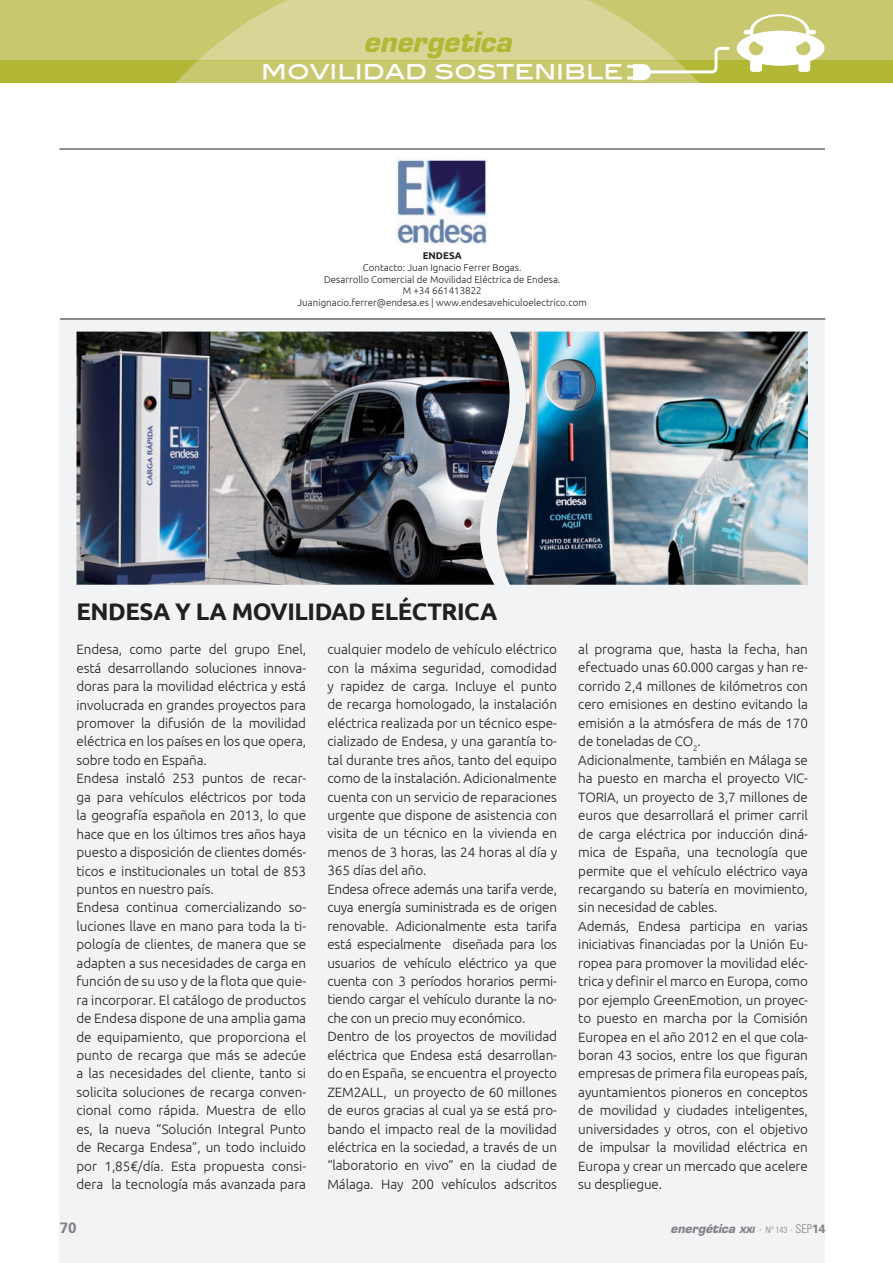
<style>
.page{position:relative;width:893px;height:1263px;background:#fff}
.page>*{position:absolute;margin:0;border:0;box-sizing:border-box;transform-origin:0 0}
.t1{font:italic 700 27.45px "Eurostile";color:#b2b735}
.t2{font:700 24px "Ubuntu";letter-spacing:-.02em;color:#231f20}
.t3{font:24px "Blair Md ITCTT Medium";color:#fff}
.t4{font:700 15px "Univers";color:#808285}
.t5{font:300 13.5px/18.5px "Ubuntu";letter-spacing:-.01em;color:#231f20}
.t6{font:italic 700 12px "Eurostile";color:#808285}
.t7{font:300 9.75px/11.7px "Ubuntu";color:#231f20;text-align:center}
.s1{font-weight:700}
.s2{font-size:8.4px}
.s3{font-family:"Univers";font-weight:300;font-style:normal}
.s4{font-family:"Univers";font-weight:300;font-style:normal;font-stretch:condensed;font-size:9px}
.s5{font-family:"Univers";font-weight:300;font-style:normal;font-stretch:condensed}
.s6{font-family:"Univers";font-style:normal}
</style>
<div class="page">
<hr style="left:60px;top:149px;width:765px;height:1px;background:#231f20">
<div style="left:60px;top:319px;width:765px;height:944px;background:#f2f3f4"></div>
<hr style="left:60px;top:319px;width:765px;height:1px;background:#231f20">
<div style="left:0;top:0;width:893px;height:60px;background:#c8c86e"></div>
<div style="left:0;top:61px;width:893px;height:22px;background:#b2b735"></div>
<svg style="left:176px;top:0;width:648px;height:83px"></svg>
<img style="left:396px;top:159px;width:92px;height:86px">
<img style="left:510px;top:332px;width:298px;height:253px">
<img style="left:77px;top:332px;width:433px;height:253px">
<p class="t1" style="left:364px;top:25px;width:149px">energetica</p>
<p class="t3" style="left:261px;top:51px;width:363px">MOVILIDAD SOSTENIBLE</p>
<p class="t7" style="left:298px;top:250px;width:291px"><span class="s1">ENDESA<br></span>Contacto: Juan Ignacio Ferrer Bogas.<br>Desarrollo Comercial de Movilidad Eléctrica de Endesa.<br>M +34 661413822<br>Juanignacio.ferrer@endesa.es | www.endesavehiculoelectrico.com</p>
<p class="t2" style="left:77px;top:597px;width:422px">ENDESA Y LA MOVILIDAD ELÉCTRICA</p>
<p class="t5" style="left:77px;top:640px;width:231px">Endesa, como parte del grupo Enel, está desarrollando soluciones innova&shy;doras para la movilidad eléctrica y está involucrada en grandes proyectos para promover la difusión de la movilidad eléctrica en los países en los que opera, sobre todo en España.<br>Endesa instaló 253 puntos de recar&shy;ga para vehículos eléctricos por toda la geografía española en 2013, lo que hace que en los últimos tres años haya puesto a disposición de clientes domés&shy;ticos e institucionales un total de 853 puntos en nuestro país.<br>Endesa continua comercializando so&shy;luciones llave en mano para toda la ti&shy;pología de clientes, de manera que se adapten a sus necesidades de carga en función de su uso y de la flota que quie&shy;ra incorporar. El catálogo de productos de Endesa dispone de una amplia gama de equipamiento, que proporciona el punto de recarga que más se adecúe a las necesidades del cliente, tanto si solicita soluciones de recarga conven&shy;cional como rápida. Muestra de ello es, la nueva “Solución Integral Punto de Recarga Endesa”, un todo incluido por 1,85€/día. Esta propuesta consi&shy;dera la tecnología más avanzada para</p>
<p class="t5" style="left:327px;top:640px;width:231px">cualquier modelo de vehículo eléctrico con la máxima seguridad, comodidad y rapidez de carga. Incluye el punto de recarga homologado, la instalación eléctrica realizada por un técnico espe&shy;cializado de Endesa, y una garantía to&shy;tal durante tres años, tanto del equipo como de la instalación. Adicionalmente cuenta con un servicio de reparaciones urgente que dispone de asistencia con visita de un técnico en la vivienda en menos de 3 horas, las 24 horas al día y 365 días del año.<br>Endesa ofrece además una tarifa verde, cuya energía suministrada es de origen renovable. Adicionalmente esta tarifa está especialmente diseñada para los usuarios de vehículo eléctrico ya que cuenta con 3 períodos horarios permi&shy;tiendo cargar el vehículo durante la no&shy;che con un precio muy económico.<br>Dentro de los proyectos de movilidad eléctrica que Endesa está desarrollan&shy;do en España, se encuentra el proyecto ZEM2ALL, un proyecto de 60 millones de euros gracias al cual ya se está pro&shy;bando el impacto real de la movilidad eléctrica en la sociedad, a través de un “laboratorio en vivo” en la ciudad de Málaga. Hay 200 vehículos adscritos</p>
<p class="t5" style="left:578px;top:639px;width:231px">al programa que, hasta la fecha, han efectuado unas 60.000 cargas y han re&shy;corrido 2,4 millones de kilómetros con cero emisiones en destino evitando la emisión a la atmósfera de más de 170 de toneladas de CO<sub>2</sub>.<br>Adicionalmente, también en Málaga se ha puesto en marcha el proyecto VIC-TORIA, un proyecto de 3,7 millones de euros que desarrollará el primer carril de carga eléctrica por inducción diná&shy;mica de España, una tecnología que permite que el vehículo eléctrico vaya recargando su batería en movimiento, sin necesidad de cables.<br>Además, Endesa participa en varias iniciativas financiadas por la Unión Eu&shy;ropea para promover la movilidad eléc&shy;trica y definir el marco en Europa, como por ejemplo GreenEmotion, un proyec&shy;to puesto en marcha por la Comisión Europea en el año 2012 en el que cola&shy;boran 43 socios, entre los que figuran empresas de primera fila europeas país, ayuntamientos pioneros en conceptos de movilidad y ciudades inteligentes, universidades y otros, con el objetivo de impulsar la movilidad eléctrica en Europa y crear un mercado que acelere su despliegue.</p>
<p class="t4" style="left:60px;top:1219px;width:18px">70</p>
<p class="t6" style="left:671px;top:1221px;width:156px">energética <span class="s2">XXI</span> <span class="s3">·</span> <span class="s4">Nº 143</span> <span class="s5">· SEP</span><span class="s6">14</span></p>
</div>
